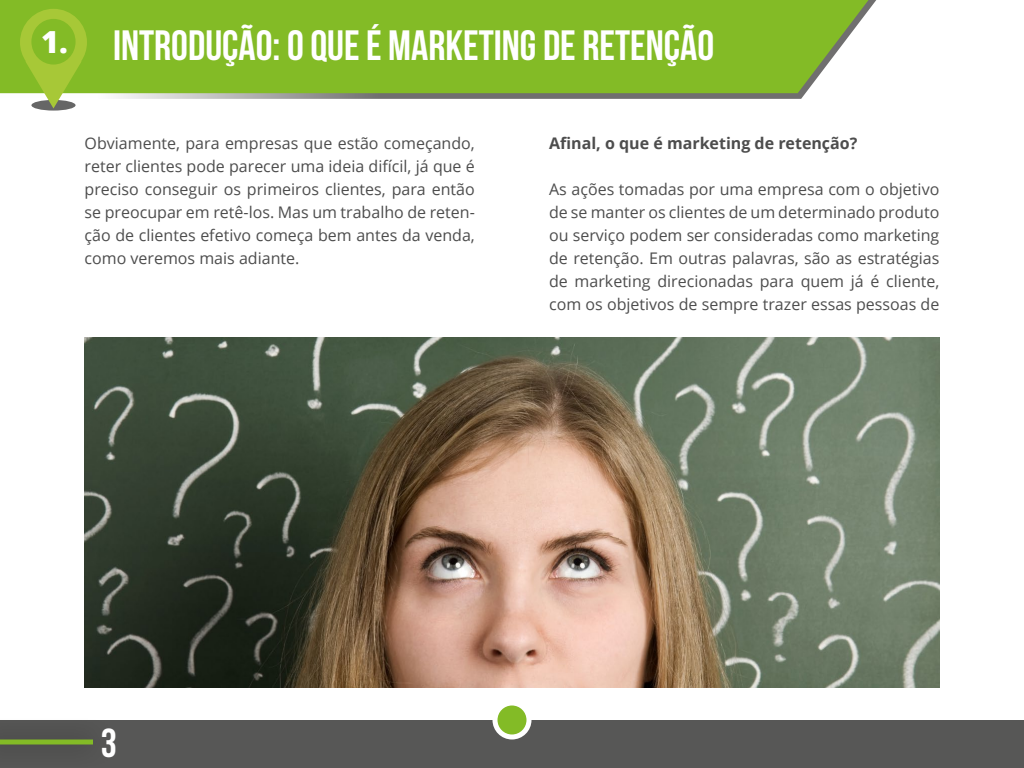
<style>
.page{position:relative;width:1024px;height:768px;background:#fff}
.page>*{position:absolute;margin:0;border:0;box-sizing:border-box;transform-origin:0 0}
.t1{font:42.4px "Bebas Neue";color:#fff}
.t2{font:40.5px "Bebas Neue";color:#fff}
.t3{font:800 30.4px "Open Sans";color:#fff}
.t4{font:16px/23px "Open Sans";color:#4d4d4d;text-align:justify}
.t5{font:700 16px "Open Sans";color:#4d4d4d}
</style>
<div class="page">
<svg style="left:0;top:0;width:876px;height:99px"></svg>
<div style="left:0;top:0;width:869px;height:93px;background:#83bb26"></div>
<div style="left:0;top:720px;width:1024px;height:48px;background:#575756"></div>
<svg style="left:495px;top:703px;width:34px;height:34px"></svg>
<div style="left:492px;top:700px;width:40px;height:40px;border:5px solid #fff;border-radius:50%"></div>
<div style="left:0;top:716px;width:114px;height:52px;background:#000;opacity:.51"></div>
<hr style="left:0;top:740px;width:93px;height:4px;background:#83bb26">
<svg style="left:31px;top:100px;width:45px;height:11px"></svg>
<svg style="left:20px;top:9px;width:67px;height:99px;background:#a3c54c"></svg>
<div style="left:31px;top:19px;width:45px;height:46px;background:#83bb26;border-radius:50%"></div>
<img style="left:85px;top:337px;width:854px;height:351px">
<h3 class="t3" style="left:41px;top:19px;width:28px">1.</h3>
<h1 class="t1" style="left:113px;top:22px;width:603px">INTRODUÇÃO: O QUE É MARKETING DE RETENÇÃO</h1>
<p class="t4" style="left:85px;top:131px;width:392px">Obviamente, para empresas que estão começando, reter clientes pode parecer uma ideia difícil, já que é preciso conseguir os primeiros clientes, para então se preocupar em retê-los. Mas um trabalho de reten&shy;ção de clientes efetivo começa bem antes da venda, como veremos mais adiante.</p>
<p class="t5" style="left:549px;top:132px;width:310px">Afinal, o que é marketing de retenção?</p>
<p class="t4" style="left:549px;top:177px;width:392px">As ações tomadas por uma empresa com o objetivo de se manter os clientes de um determinado produto ou serviço podem ser consideradas como marketing de retenção. Em outras palavras, são as estratégias de marketing direcionadas para quem já é cliente, com os objetivos de sempre trazer essas pessoas de</p>
<h2 class="t2" style="left:101px;top:721px;width:18px">3</h2>
</div>
